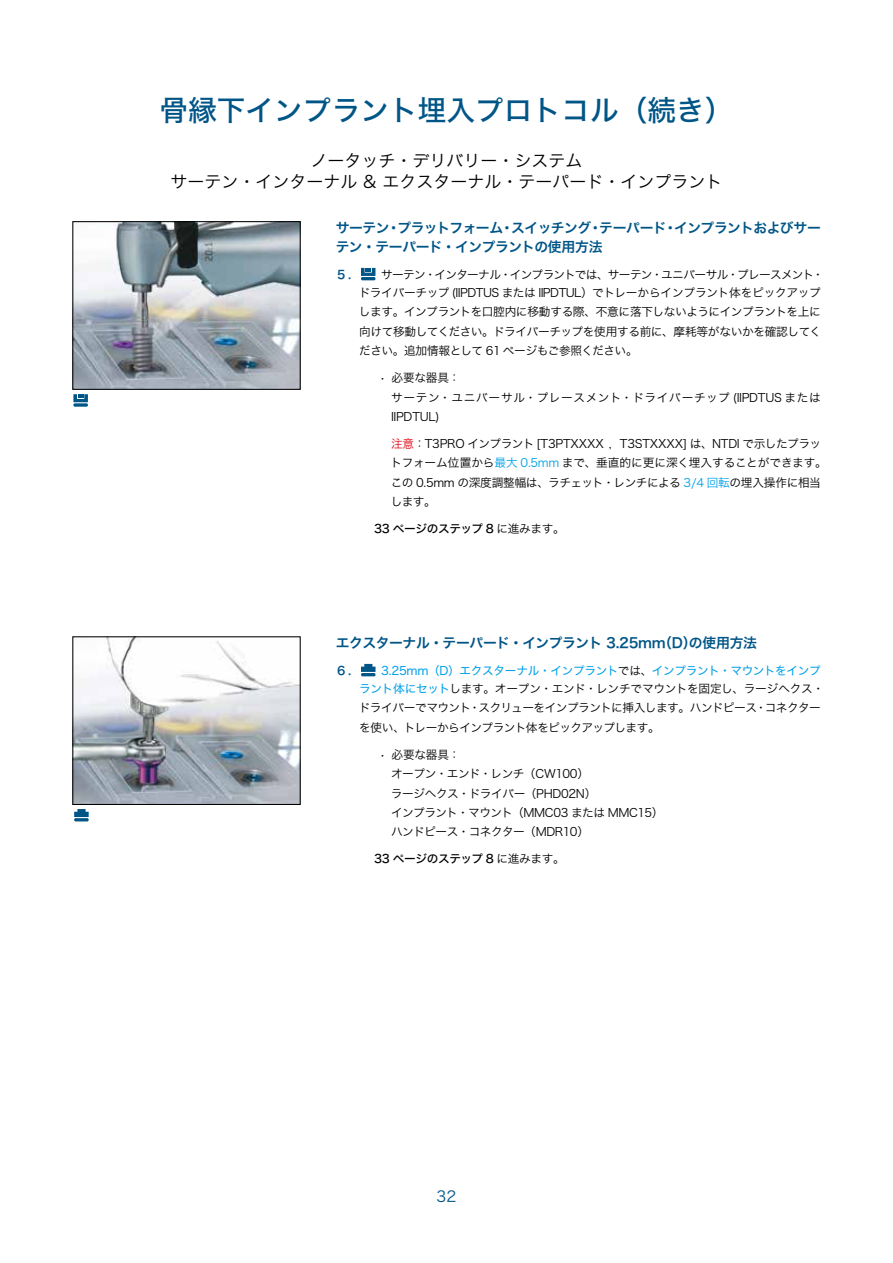
<style>
.page{position:relative;width:893px;height:1263px;background:#fff}
.page>*{position:absolute;margin:0;border:0;box-sizing:border-box;transform-origin:0 0}
.t1{font:28.65px "Hira Kaku Std N W5";color:#005587}
.t2{font:16.95px/20.4px "Hira Kaku Std N W3";color:#000;text-align:center}
.t3{font:15px "Hira Kaku Std N W3";color:#005587}
.t4{font:13.8px/19.2px "Hira Kaku Std N W6";letter-spacing:-.03em;color:#005587}
.t5{font:11.7px/19.2px "Hira Kaku Std N W3";letter-spacing:-.035em;color:#000}
.t6{font:11.7px/19.2px "Hira Kaku Std N W3";letter-spacing:.035em;color:#000}
.t7{font:11.7px "Hira Kaku Std N W4";letter-spacing:-.03em;color:#00a0e9}
.t8{font:11.7px "Hira Kaku Std N W5";letter-spacing:-.03em;color:#000}
.t9{font:11.7px "Hira Kaku Std N W6";color:#005587}
.s1{color:#e60012}
.s2{color:#00a0e9}
.s3{font-family:"Hira Kaku Std N W3"}
.s4{font-family:"Hira Kaku Std N W3";color:#000}
.s5{font-family:"Hira Kaku Std N W4";color:#00a0e9}
</style>
<div class="page">
<img style="left:74px;top:223px;width:225px;height:165px">
<div style="left:72px;top:221px;width:229px;height:169px;border:1px solid #000"></div>
<img style="left:74px;top:638px;width:225px;height:165px">
<div style="left:72px;top:636px;width:229px;height:169px;border:1px solid #000"></div>
<svg style="left:73px;top:403px;width:15px;height:4px"></svg>
<svg style="left:73px;top:394px;width:15px;height:8px"></svg>
<svg style="left:74px;top:809px;width:15px;height:8px"></svg>
<hr style="left:74px;top:818px;width:15px;height:3px;background:#005587">
<hr style="left:361px;top:277px;width:14px;height:3px;background:#005587">
<svg style="left:361px;top:268px;width:14px;height:8px"></svg>
<svg style="left:361px;top:664px;width:15px;height:8px"></svg>
<hr style="left:361px;top:673px;width:14px;height:3px;background:#005587">
<h1 class="t1" style="left:159px;top:88px;width:576px">骨縁下インプラント埋入プロトコル（続き）</h1>
<h2 class="t2" style="left:170px;top:151px;width:554px">ノータッチ・デリバリー・システム<br>サーテン・インターナル &amp; エクスターナル・テーパード・インプラント</h2>
<p class="t4" style="left:336px;top:219px;width:487px">サーテン・プラットフォーム・スイッチング・テーパード・インプラントおよびサーテン・テーパード・インプラントの使用方法</p>
<p class="t9" style="left:337px;top:265px;width:16px">5.</p>
<p class="t5" style="left:359px;top:264px;width:467px;text-indent:22px">サーテン・インターナル・インプラントでは、サーテン・ユニバーサル・プレースメント・ドライバーチップ (IIPDTUS または IIPDTUL）でトレーからインプラント体をピックアップします。インプラントを口腔内に移動する際、不意に落下しないようにインプラントを上に向けて移動してください。ドライバーチップを使用する前に、摩耗等がないかを確認してください。追加情報として 61 ページもご参照ください。</p>
<p class="t6" style="left:391px;top:368px;width:431px;text-indent:-11px">• 必要な器具：<br>サーテン・ユニバーサル・プレースメント・ドライバーチップ (IIPDTUS または<br>IIPDTUL)</p>
<p class="t5" style="left:390px;top:434px;width:438px"><span class="s1">注意</span>：T3PRO インプラント [T3PTXXXX ，T3STXXXX] は、NTDI で示したプラットフォーム位置から<span class="s2">最大 0.5mm</span> まで、垂直的に更に深く埋入することができます。この 0.5mm の深度調整幅は、ラチェット・レンチによる <span class="s2">3/4 回転</span>の埋入操作に相当します。</p>
<p class="t8" style="left:374px;top:520px;width:192px">33 ページのステップ 8 <span class="s3">に進みます。</span></p>
<p class="t4" style="left:336px;top:634px;width:423px">エクスターナル・テーパード・インプラント 3.25mm（D）の使用方法</p>
<p class="t9" style="left:337px;top:661px;width:16px">6.</p>
<p class="t7" style="left:381px;top:661px;width:441px">3.25mm（D）エクスターナル・インプラント<span class="s4">では、</span>インプラント・マウントをインプ</p>
<p class="t5" style="left:359px;top:679px;width:467px"><span class="s5">ラント体にセット</span>します。オープン・エンド・レンチでマウントを固定し、ラージヘクス・ドライバーでマウント・スクリューをインプラントに挿入します。ハンドピース・コネクターを使い、トレーからインプラント体をピックアップします。</p>
<p class="t5" style="left:391px;top:745px;width:274px;text-indent:-11px">• 必要な器具：<br>オープン・エンド・レンチ（CW100）<br>ラージヘクス・ドライバー（PHD02N）<br>インプラント・マウント（MMC03 または MMC15）ハンドピース・コネクター（MDR10）</p>
<p class="t8" style="left:374px;top:850px;width:192px">33 ページのステップ 8 <span class="s3">に進みます。</span></p>
<p class="t3" style="left:437px;top:1185px;width:21px">32</p>
</div>
